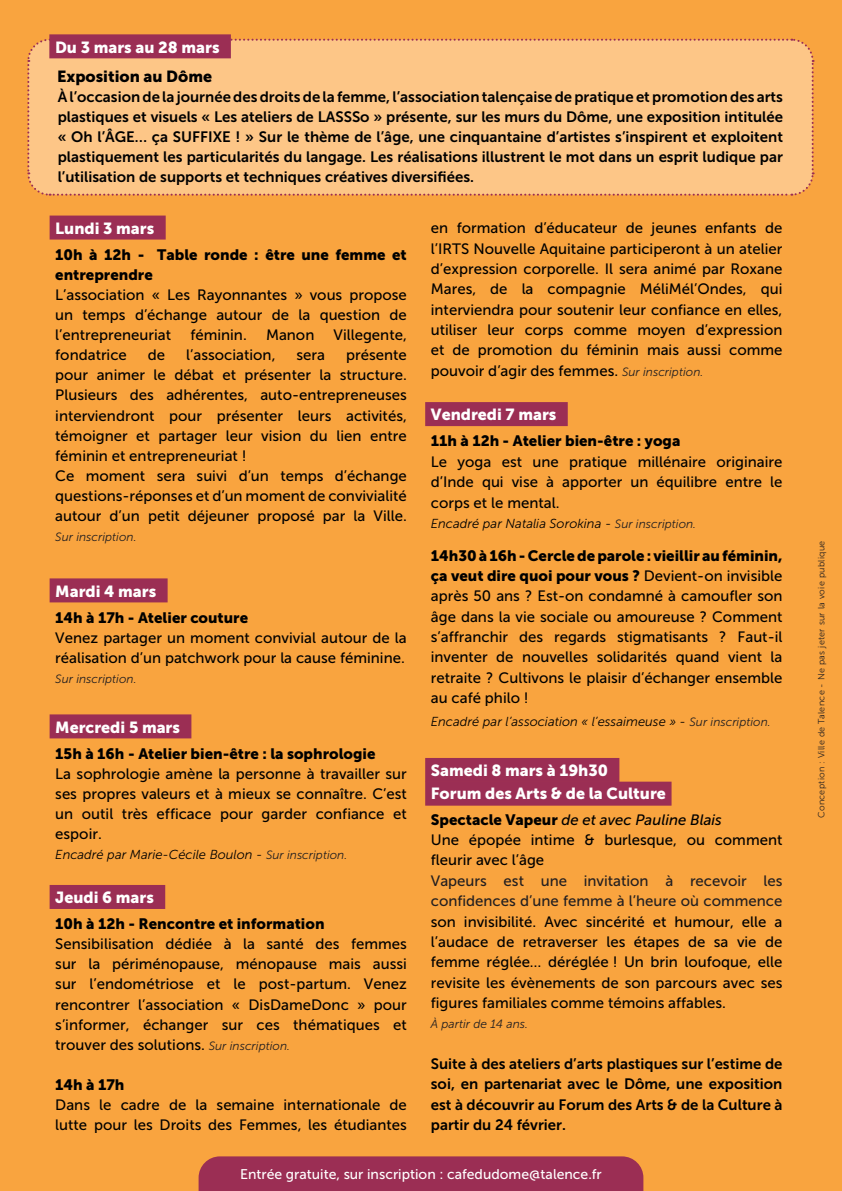
<style>
.page{position:relative;width:842px;height:1191px;background:#f9a43f}
.page>*{position:absolute;margin:0;border:0;box-sizing:border-box;transform-origin:0 0}
.Normal__Web{font:16px/22.4px "Museo Sans 900";color:#fff}
.Normal__Web-2{font:16px/28.8px "Museo Sans 900";color:#000}
.Normal__Web-3{font:15px/20.4px "Museo Sans 500";color:#000;text-align:justify}
.Normal__Web-4{font:15px/20px "Museo Sans 700";color:#000;text-align:justify}
.Normal__Web-5{font:15px/20.2px "Museo Sans 900";color:#000}
.Normal__Web-6{font:italic 15px "Museo Sans 500";color:#000}
.t1{font:14px "Museo Sans 500";color:#fff}
.Normal__Web-7{font:italic 13px "Museo Sans 300";color:#000}
.Normal__Web-8{font:italic 12px "Museo Sans 300";color:#231f20}
.t2{font:9px "Museo Sans 300";letter-spacing:.03em;color:#231f20}
.s1{color:#fff}
.s2{font-family:"Museo Sans 300";font-style:italic;font-size:12px;color:#231f20}
.s3{font-size:12px;color:#231f20}
.s4{font-family:"Museo Sans 900"}
.s5{font-family:"Museo Sans 900";font-style:normal}
.s6{color:#231f20}
</style>
<div class="page">
<div style="left:49px;top:34px;width:182px;height:24px;background:#9b2e54"></div>
<div style="left:27px;top:38px;width:788px;height:158px;background:#fdc687"></div>
<div style="left:50px;top:215px;width:116px;height:24px;background:#9b2e54"></div>
<div style="left:50px;top:578px;width:118px;height:24px;background:#9b2e54"></div>
<div style="left:50px;top:714px;width:141px;height:24px;background:#9b2e54"></div>
<div style="left:50px;top:885px;width:115px;height:24px;background:#9b2e54"></div>
<div style="left:425px;top:402px;width:143px;height:24px;background:#9b2e54"></div>
<div style="left:425px;top:758px;width:194px;height:24px;background:#9b2e54"></div>
<div style="left:425px;top:781px;width:246px;height:24px;background:#9b2e54"></div>
<div style="left:199px;top:1156px;width:444px;height:35px;background:#9b2e54"></div>
<p class="Normal__Web-2" style="left:55px;top:33px;width:166px"><span class="s1">Du 3 mars au 28 mars<br></span>Exposition au Dôme</p>
<p class="Normal__Web-4" style="left:58px;top:86px;width:727px">À l’occasion de la journée des droits de la femme, l’association talençaise de pratique et promotion des arts plastiques et visuels « Les ateliers de LASSSo » présente, sur les murs du Dôme, une exposition intitulée « Oh l’ÂGE… ça SUFFIXE ! » Sur le thème de l’âge, une cinquantaine d’artistes s’inspirent et exploitent plastiquement les particularités du langage. Les réalisations illustrent le mot dans un esprit ludique par l’utilisation de supports et techniques créatives diversifiées.</p>
<p class="Normal__Web" style="left:55px;top:217px;width:101px">Lundi 3 mars</p>
<p class="Normal__Web-5" style="left:55px;top:244px;width:353px">10h à 12h - Table ronde : être une femme et entreprendre</p>
<p class="Normal__Web-3" style="left:55px;top:285px;width:353px">L’association « Les Rayonnantes » vous propose un temps d’échange autour de la question de l’entrepreneuriat</p>
<p class="Normal__Web-3" style="left:431px;top:218px;width:353px">en formation d’éducateur de jeunes enfants de l’IRTS Nouvelle Aquitaine participeront à un atelier d’expression corporelle. Il sera animé par Roxane Mares, de la compagnie MéliMél’Ondes, qui interviendra pour soutenir leur confiance en elles, utiliser leur corps comme moyen d’expression et de promotion du féminin mais aussi comme pouvoir d’agir des femmes. <span class="s2">Sur inscription.</span></p>
<p class="Normal__Web" style="left:431px;top:403px;width:127px">Vendredi 7 mars</p>
<p class="Normal__Web-5" style="left:431px;top:431px;width:251px">11h à 12h - Atelier bien-être : yoga</p>
<p class="Normal__Web-3" style="left:431px;top:451px;width:353px">Le yoga est une pratique millénaire originaire d’Inde qui vise à apporter un équilibre entre le corps et le mental.</p>
<p class="Normal__Web-7" style="left:431px;top:516px;width:267px">Encadré par Natalia Sorokina - <span class="s3">Sur inscription.</span></p>
<p class="Normal__Web-3" style="left:431px;top:545px;width:353px"><span class="s4">14h30 à 16h - Cercle de parole : vieillir au féminin, ça veut dire quoi pour vous ?</span> Devient-on invisible après 50 ans ? Est-on condamné à camoufler son âge dans la vie sociale ou amoureuse ? Comment s’affranchir des regards stigmatisants ? Faut-il inventer de nouvelles solidarités quand vient la retraite ? Cultivons le plaisir d’échanger ensemble au café philo !</p>
<p class="Normal__Web-7" style="left:431px;top:714px;width:341px">Encadré par l’association « l’essaimeuse » - <span class="s3">Sur inscription.</span></p>
<p class="Normal__Web" style="left:431px;top:759px;width:236px">Samedi 8 mars à 19h30<br>Forum des Arts &amp; de la Culture</p>
<p class="Normal__Web-6" style="left:431px;top:811px;width:293px"><span class="s5">Spectacle Vapeur</span> de et avec Pauline Blais</p>
<p class="Normal__Web-3" style="left:431px;top:829px;width:353px">Une épopée intime &amp; burlesque, ou comment fleurir avec l’âge</p>
<p class="Normal__Web-3" style="left:431px;top:870px;width:353px"><span class="s6">Vapeurs est une invitation à recevoir les confidences d’une femme à l’heure où commence </span>son invisibilité. Avec sincérité et humour, elle a l’audace de retraverser les étapes de sa vie de femme réglée… déréglée ! Un brin loufoque, elle revisite les évènements de son parcours avec ses figures familiales comme témoins affables.</p>
<p class="Normal__Web-8" style="left:431px;top:1017px;width:99px">À partir de 14 ans.</p>
<p class="Normal__Web-4" style="left:431px;top:1053px;width:353px">Suite à des ateliers d’arts plastiques sur l’estime de soi, en partenariat avec le Dôme, une exposition est à découvrir au Forum des Arts &amp; de la Culture à partir du 24 février.</p>
<p class="t1" style="left:240px;top:1166px;width:363px">Entrée gratuite, sur inscription : cafedudome@talence.fr</p>
<p class="Normal__Web-3" style="left:190px;top:325px;width:58px">féminin.</p>
<p class="Normal__Web-3" style="left:266px;top:325px;width:50px">Manon</p>
<p class="Normal__Web-3" style="left:334px;top:325px;width:75px">Villegente,</p>
<p class="Normal__Web-3" style="left:55px;top:345px;width:73px">fondatrice</p>
<p class="Normal__Web-3" style="left:148px;top:345px;width:19px">de</p>
<p class="Normal__Web-3" style="left:186px;top:345px;width:91px">l’association,</p>
<p class="Normal__Web-3" style="left:296px;top:345px;width:30px">sera</p>
<p class="Normal__Web-3" style="left:55px;top:345px;width:353px;text-indent:291px">présente pour animer le débat et présenter la structure.<br>Plusieurs des adhérentes, auto-entrepreneuses interviendront pour présenter leurs activités, témoigner et partager leur vision du lien entre féminin et entrepreneuriat !</p>
<p class="Normal__Web-3" style="left:55px;top:465px;width:353px">Ce moment sera suivi d’un temps d’échange questions-réponses et d’un moment de convivialité autour d’un petit déjeuner proposé par la Ville.</p>
<p class="Normal__Web-8" style="left:55px;top:530px;width:83px">Sur inscription.</p>
<p class="Normal__Web" style="left:55px;top:580px;width:102px">Mardi 4 mars</p>
<p class="Normal__Web-5" style="left:55px;top:607px;width:194px">14h à 17h - Atelier couture</p>
<p class="Normal__Web-3" style="left:55px;top:627px;width:353px">Venez partager un moment convivial autour de la réalisation d’un patchwork pour la cause féminine.</p>
<p class="Normal__Web-8" style="left:55px;top:672px;width:83px">Sur inscription.</p>
<p class="Normal__Web" style="left:55px;top:716px;width:126px">Mercredi 5 mars</p>
<p class="Normal__Web-5" style="left:55px;top:743px;width:322px">15h à 16h - Atelier bien-être : la sophrologie</p>
<p class="Normal__Web-3" style="left:55px;top:763px;width:353px">La sophrologie amène la personne à travailler sur ses propres valeurs et à mieux se connaître. C’est un outil très efficace pour garder confiance et espoir.</p>
<p class="Normal__Web-7" style="left:55px;top:847px;width:294px">Encadré par Marie-Cécile Boulon - <span class="s3">Sur inscription.</span></p>
<p class="Normal__Web" style="left:55px;top:886px;width:100px">Jeudi 6 mars</p>
<p class="Normal__Web-5" style="left:55px;top:913px;width:271px">10h à 12h - Rencontre et information</p>
<p class="Normal__Web-3" style="left:55px;top:934px;width:353px">Sensibilisation dédiée à la santé des femmes sur la périménopause, ménopause mais aussi sur l’endométriose et le post-partum. Venez rencontrer l’association « DisDameDonc » pour s’informer, échanger sur ces thématiques et trouver des solutions. <span class="s2">Sur inscription.</span></p>
<p class="Normal__Web-5" style="left:55px;top:1074px;width:71px">14h à 17h</p>
<p class="Normal__Web-3" style="left:55px;top:1094px;width:353px">Dans le cadre de la semaine internationale de lutte pour les Droits des Femmes, les étudiantes</p>
<p class="t2" style="left:817px;top:818px;width:279px;rotate:-90deg">Conception : Ville de Talence - Ne pas jeter sur la voie publique</p>
</div>
